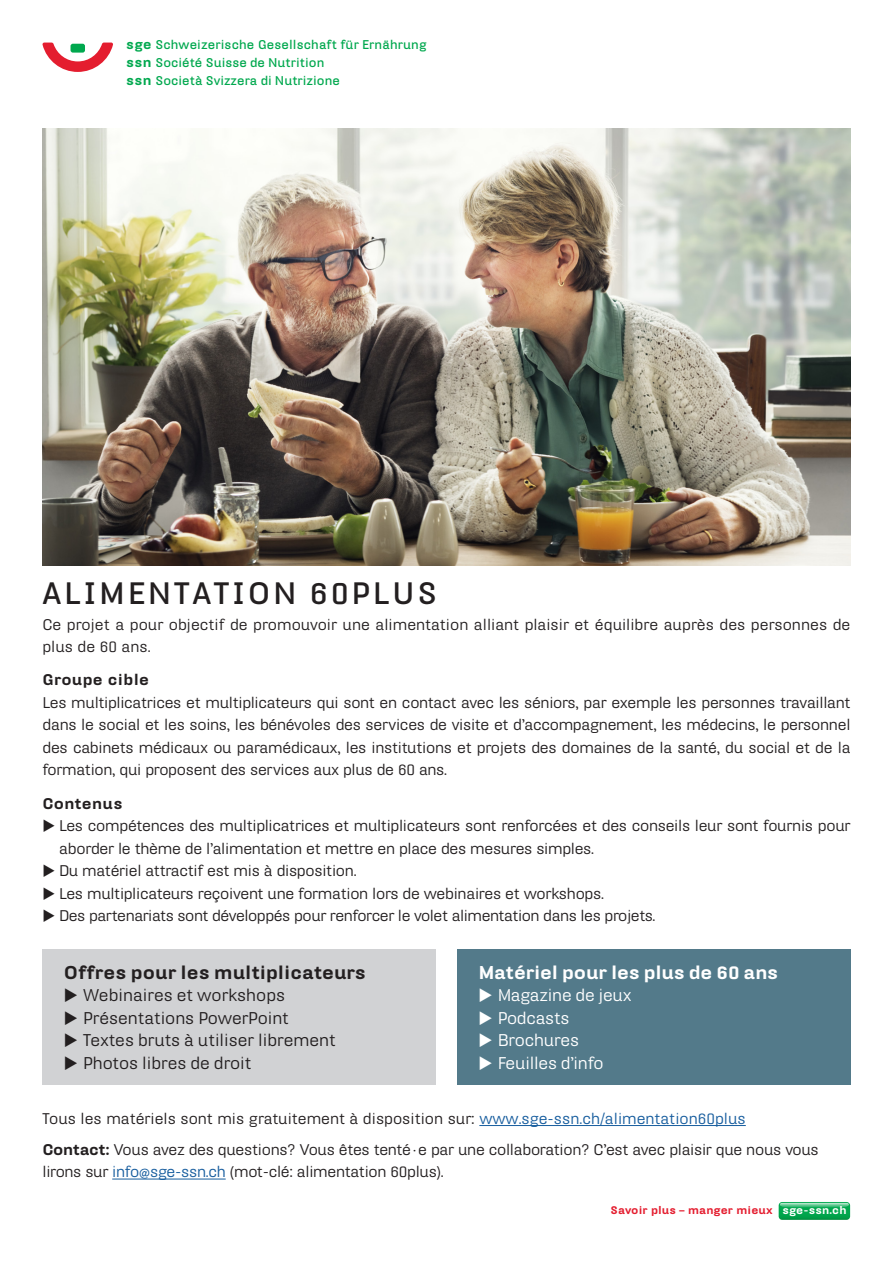
<style>
.page{position:relative;width:893px;height:1263px;background:#fff}
.page>*{position:absolute;margin:0;border:0;box-sizing:border-box;transform-origin:0 0}
._190_Lead_HydraTxt_B{font:700 30px "Hydra Text";letter-spacing:.09em;color:#231f20}
._82_Lauftxt_Egypt_Bl{font:900 18px "Hydra Text";color:#231f20}
._82_Lauftxt_Egypt_Bl-2{font:900 18px "Hydra Text";letter-spacing:-.01em;color:#fff}
._82_Lauftxt_Egypt_Bl-3{font:16.5px "Hydra Text";color:#231f20}
._82_Lauftxt_Egypt_Bl-4{font:16.5px "Hydra Text";letter-spacing:-.01em;color:#fff}
.t1{font:15px/22.5px "Hydra Text";letter-spacing:-.02em;color:#231f20}
.t2{font:15px/22.5px "Hydra Text";color:#231f20}
.t3{font:900 15px "Hydra Text";letter-spacing:.02em;color:#231f20}
.t4{font:700 12.3px/18px "Hydra Text";letter-spacing:.005em;color:#00a84e}
.t5{font:900 10.65px "Hydra Text";letter-spacing:.01em;color:#e41d2f}
.s1{font-weight:900;font-size:13.05px}
.s2{color:#175d9e}
.s3{font-weight:900}
.s4{color:#fff}
</style>
<div class="page">
<svg style="left:43px;top:43px;width:70px;height:29px"></svg>
<hr style="left:479px;top:1125px;width:267px;height:1px;background:#175d9e">
<hr style="left:112px;top:1179px;width:114px;height:1px;background:#175d9e">
<svg style="left:779px;top:1202px;width:71px;height:18px"></svg>
<div style="left:43px;top:949px;width:393px;height:135px;background:#d1d2d4"></div>
<div style="left:457px;top:949px;width:393px;height:135px;background:#537a8a"></div>
<img style="left:43px;top:129px;width:807px;height:437px">
<p class="t4" style="left:126px;top:35px;width:302px"><span class="s1">sge</span> Schweizerische Gesellschaft für Ernährung <span class="s1">ssn</span> Société Suisse de Nutrition<br><span class="s1">ssn</span> Società Svizzera di Nutrizione</p>
<p class="_190_Lead_HydraTxt_B" style="left:43px;top:573px;width:396px">ALIMENTATION 60PLUS</p>
<p class="t2" style="left:43px;top:613px;width:809px">Ce projet a pour objectif de promouvoir une alimentation alliant plaisir et équilibre auprès des personnes de plus de 60 ans.</p>
<p class="t3" style="left:43px;top:670px;width:108px">Groupe cible</p>
<p class="t1" style="left:43px;top:691px;width:809px;text-align:justify">Les multiplicatrices et multiplicateurs qui sont en contact avec les séniors, par exemple les personnes travaillant dans le social et les soins, les bénévoles des services de visite et d’accompagnement, les médecins, le personnel des cabinets médicaux ou paramédicaux, les institutions et projets des domaines de la santé, du social et de la formation, qui proposent des services aux plus de 60 ans.</p>
<p class="t3" style="left:43px;top:793px;width:82px">Contenus</p>
<p class="t1" style="left:59px;top:814px;width:793px;text-indent:-17px">◆ Les compétences des multiplicatrices et multiplicateurs sont renforcées et des conseils leur sont fournis pour aborder le thème de l’alimentation et mettre en place des mesures simples.</p>
<p class="t1" style="left:43px;top:859px;width:316px">◆ Du matériel attractif est mis à disposition.</p>
<p class="t1" style="left:43px;top:881px;width:563px">◆ Les multiplicateurs reçoivent une formation lors de webinaires et workshops.</p>
<p class="t1" style="left:43px;top:904px;width:614px">◆ Des partenariats sont développés pour renforcer le volet alimentation dans les projets.</p>
<p class="_82_Lauftxt_Egypt_Bl" style="left:64px;top:960px;width:304px">Offres pour les multiplicateurs</p>
<p class="_82_Lauftxt_Egypt_Bl-3" style="left:64px;top:984px;width:223px">◆ Webinaires et workshops</p>
<p class="_82_Lauftxt_Egypt_Bl-3" style="left:64px;top:1007px;width:227px">◆ Présentations PowerPoint</p>
<p class="_82_Lauftxt_Egypt_Bl-3" style="left:64px;top:1029px;width:273px">◆ Textes bruts à utiliser librement</p>
<p class="_82_Lauftxt_Egypt_Bl-3" style="left:64px;top:1052px;width:189px">◆ Photos libres de droit</p>
<p class="_82_Lauftxt_Egypt_Bl-2" style="left:478px;top:960px;width:301px">Matériel pour les plus de 60 ans</p>
<p class="_82_Lauftxt_Egypt_Bl-4" style="left:478px;top:984px;width:155px">◆ Magazine de jeux</p>
<p class="_82_Lauftxt_Egypt_Bl-4" style="left:478px;top:1007px;width:93px">◆ Podcasts</p>
<p class="_82_Lauftxt_Egypt_Bl-4" style="left:478px;top:1029px;width:102px">◆ Brochures</p>
<p class="_82_Lauftxt_Egypt_Bl-4" style="left:478px;top:1052px;width:127px">◆ Feuilles d’info</p>
<p class="t2" style="left:43px;top:1106px;width:705px">Tous les matériels sont mis gratuitement à disposition sur: <span class="s2">www.sge-ssn.ch/alimentation60plus</span></p>
<p class="t1" style="left:43px;top:1137px;width:778px"><span class="s3">Contact:</span> Vous avez des questions? Vous êtes tenté·e par une collaboration? C’est avec plaisir que nous vous lirons sur <span class="s2">info@sge-ssn.ch</span> (mot-clé: alimentation 60plus).</p>
<p class="t5" style="left:611px;top:1203px;width:237px">Savoir plus – manger mieux <span class="s4">sge-ssn.ch</span></p>
</div>
